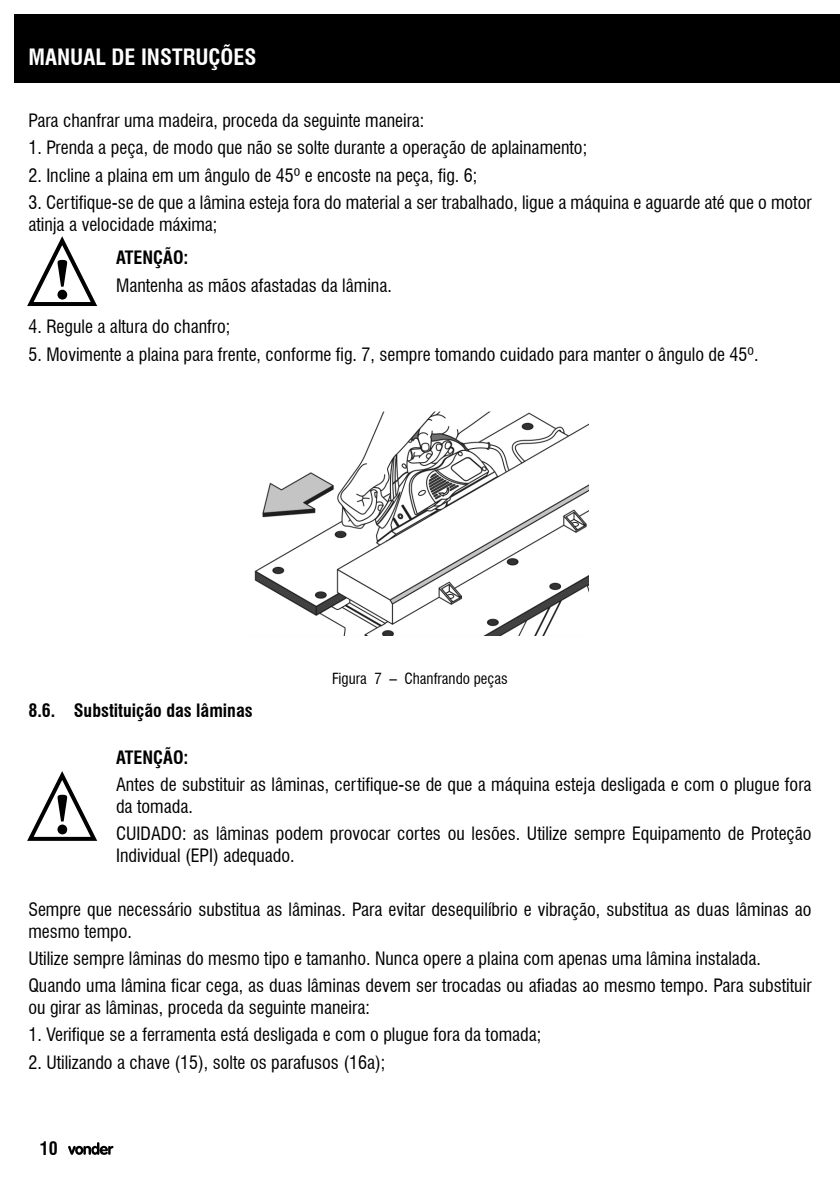
<style>
.page{position:relative;width:840px;height:1191px;background:#fff}
.page>*{position:absolute;margin:0;border:0;box-sizing:border-box;transform-origin:0 0}
.t1{font:700 condensed 22px "Swiss 721 BT";color:#fff}
.texto{font:condensed 18px/21.6px "Swiss 721 BT";color:#000}
.texto-2{font:700 condensed 18px "Swiss 721 BT";color:#000}
.t2{font:condensed 15px "Swiss 721 BT";color:#000}
</style>
<div class="page">
<svg style="left:27px;top:236px;width:71px;height:70px"></svg>
<svg style="left:27px;top:771px;width:71px;height:70px"></svg>
<img style="left:254px;top:411px;width:333px;height:224px">
<div style="left:14px;top:14px;width:825px;height:69px;background:#000"></div>
<svg style="left:68px;top:1142px;width:45px;height:12px"></svg>
<p class="t1" style="left:28px;top:44px;width:229px">MANUAL DE INSTRUÇÕES</p>
<p class="texto" style="left:28px;top:110px;width:397px">Para chanfrar uma madeira, proceda da seguinte maneira:</p>
<p class="texto" style="left:28px;top:137px;width:560px">1. Prenda a peça, de modo que não se solte durante a operação de aplainamento;</p>
<p class="texto" style="left:28px;top:164px;width:450px">2. Incline a plaina em um ângulo de 45º e encoste na peça, fig. 6;</p>
<p class="texto" style="left:28px;top:192px;width:784px">3. Certifique-se de que a lâmina esteja fora do material a ser trabalhado, ligue a máquina e aguarde até que o motor atinja a velocidade máxima;</p>
<p class="texto-2" style="left:116px;top:247px;width:74px">ATENÇÃO:</p>
<p class="texto" style="left:116px;top:274px;width:277px">Mantenha as mãos afastadas da lâmina.</p>
<p class="texto" style="left:28px;top:316px;width:203px">4. Regule a altura do chanfro;</p>
<p class="texto" style="left:28px;top:343px;width:731px">5. Movimente a plaina para frente, conforme fig. 7, sempre tomando cuidado para manter o ângulo de 45º.</p>
<p class="t2" style="left:332px;top:670px;width:177px">Figura 7 – Chanfrando peças</p>
<p class="texto-2" style="left:28px;top:700px;width:226px">8.6. Substituição das lâminas</p>
<p class="texto-2" style="left:116px;top:746px;width:74px">ATENÇÃO:</p>
<p class="texto" style="left:116px;top:774px;width:696px">Antes de substituir as lâminas, certifique-se de que a máquina esteja desligada e com o plugue fora da tomada.</p>
<p class="texto" style="left:116px;top:822px;width:696px">CUIDADO: as lâminas podem provocar cortes ou lesões. Utilize sempre Equipamento de Proteção<br>Individual (EPI) adequado.</p>
<p class="texto" style="left:28px;top:899px;width:784px">Sempre que necessário substitua as lâminas. Para evitar desequilíbrio e vibração, substitua as duas lâminas ao mesmo tempo.</p>
<p class="texto" style="left:28px;top:947px;width:733px">Utilize sempre lâminas do mesmo tipo e tamanho. Nunca opere a plaina com apenas uma lâmina instalada.</p>
<p class="texto" style="left:28px;top:975px;width:784px">Quando uma lâmina ficar cega, as duas lâminas devem ser trocadas ou afiadas ao mesmo tempo. Para substituir ou girar as lâminas, proceda da seguinte maneira:</p>
<p class="texto" style="left:28px;top:1024px;width:514px">1. Verifique se a ferramenta está desligada e com o plugue fora da tomada;</p>
<p class="texto" style="left:28px;top:1051px;width:358px">2. Utilizando a chave (15), solte os parafusos (16a);</p>
<p class="texto-2" style="left:40px;top:1138px;width:19px">10</p>
</div>
